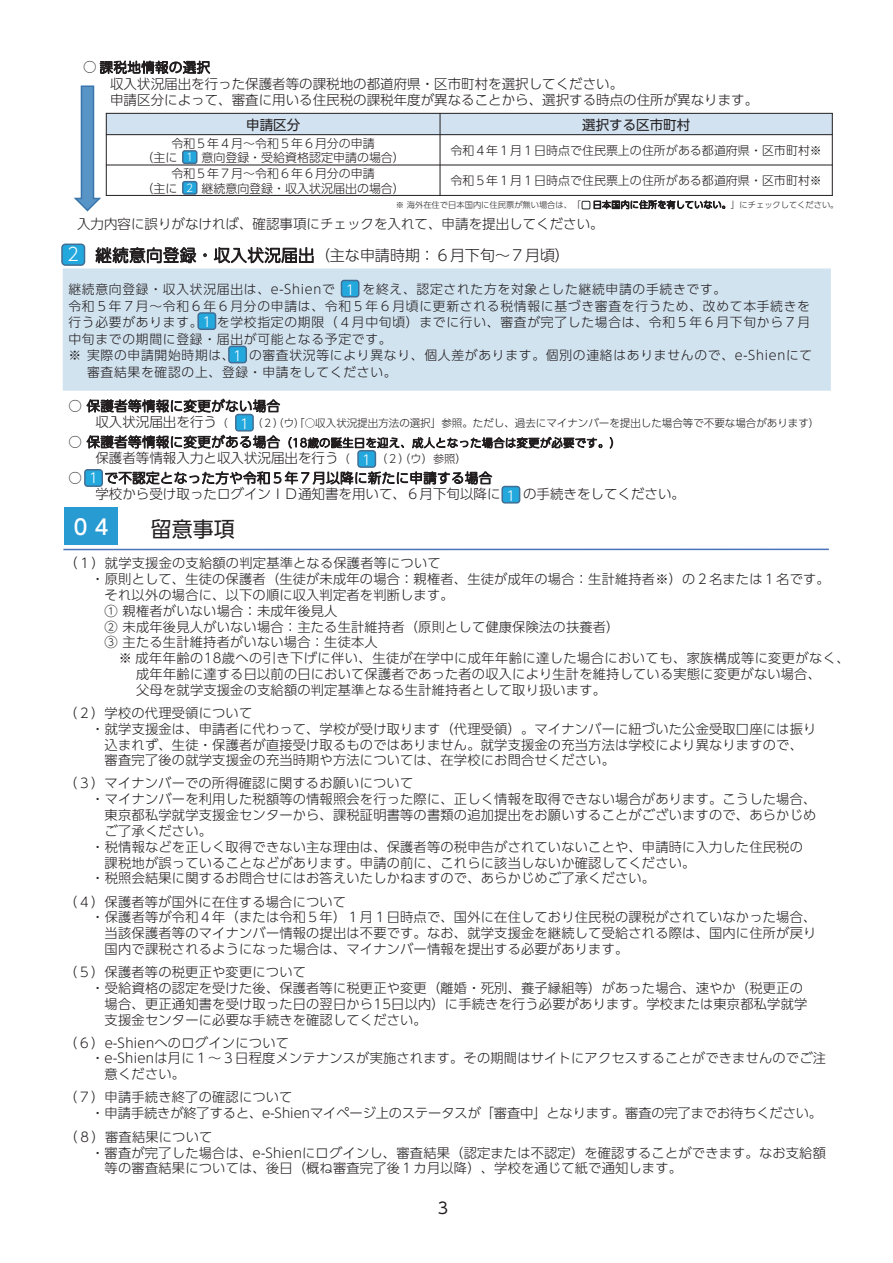
<style>
.page{position:relative;width:893px;height:1263px;background:#fff}
.page>*{position:absolute;margin:0;border:0;box-sizing:border-box;transform-origin:0 0}
.t1{font:21px "UD Shin Go Pro";color:#231f20}
.t2{font:500 21px "UD Shin Go Pro";color:#fff}
.t3{font:15.75px "UD Shin Go Pro";color:#231f20}
.t4{font:300 15px "UD Shin Go Pro";color:#231f20}
.t5{font:300 13.5px/16.2px "UD Shin Go Pro";color:#231f20}
.t6{font:300 13.5px/16.2px "UD Shin Go Pro";letter-spacing:.025em;color:#231f20}
.t7{font:13.5px "UD Shin Go Pr 6";color:#231f20}
.t8{font:300 13.5px "UD Shin Go Pro";color:#fff}
.t9{font:300 13.2px "UD Shin Go Pro";letter-spacing:.015em;color:#231f20}
.t10{font:300 13.2px/15.9px "UD Shin Go Pro";letter-spacing:-.005em;color:#231f20}
.t11{font:300 13.2px "UD Shin Go Pro";letter-spacing:.035em;color:#231f20}
.t12{font:300 12.75px "UD Shin Go Pro";letter-spacing:.055em;color:#231f20}
.t13{font:300 12px/14.4px "UD Shin Go Pro";color:#231f20}
.t14{font:300 11.25px "UD Shin Go Pro";letter-spacing:.03em;color:#231f20}
.t15{font:300 10.5px "UD Shin Go Pro";color:#231f20}
.t16{font:300 10.5px "UD Shin Go Pro";color:#fff}
.t17{font:300 9px "UD Shin Go Pro";letter-spacing:.02em;color:#231f20}
.t18{font:300 8.25px "UD Shin Go Pro";color:#231f20}
.s1{font-size:8.7px}
.s2{font-size:8.25px}
.s3{font-size:18px;color:#fff}
.s4{font-size:16.5px}
.s5{font-size:10.5px}
.s6{font-size:13.5px;color:#fff}
.s7{font-size:13.5px}
.s8{font-size:11.25px}
.s9{color:#fff}
</style>
<div class="page">
<div style="left:62px;top:268px;width:770px;height:123px;background:#d2e3f0"></div>
<div style="left:61px;top:267px;width:771px;height:125px;border:2px solid #fff"></div>
<div style="left:62px;top:244px;width:23px;height:21px;background:#23a8de;border-radius:3px"></div>
<div style="left:61px;top:244px;width:24px;height:22px;border:2px solid #416e94;border-radius:3px"></div>
<hr style="left:63px;top:549px;width:766px;height:1px;background:#4974b9">
<svg style="left:74px;top:85px;width:27px;height:127px"></svg>
<div style="left:236px;top:414px;width:17px;height:17px;background:#23a8de;border-radius:3px"></div>
<div style="left:235px;top:414px;width:19px;height:18px;border:2px solid #416e94;border-radius:3px"></div>
<div style="left:64px;top:507px;width:54px;height:37px;background:#289bd2"></div>
<div style="left:106px;top:113px;width:726px;height:22px;background:#d2e2f0"></div>
<hr style="left:440px;top:113px;width:1px;height:83px;background:#231f20">
<hr style="left:106px;top:134px;width:727px;height:1px;background:#231f20">
<hr style="left:106px;top:165px;width:727px;height:1px;background:#231f20">
<hr style="left:106px;top:113px;width:1px;height:83px;background:#231f20">
<hr style="left:832px;top:113px;width:1px;height:83px;background:#231f20">
<hr style="left:106px;top:113px;width:727px;height:1px;background:#231f20">
<hr style="left:106px;top:195px;width:727px;height:1px;background:#231f20">
<div style="left:358px;top:451px;width:17px;height:16px;background:#23a8de;border-radius:3px"></div>
<div style="left:357px;top:450px;width:19px;height:18px;border:2px solid #416e94;border-radius:3px"></div>
<div style="left:341px;top:280px;width:18px;height:17px;background:#23a8de;border-radius:3px"></div>
<div style="left:341px;top:280px;width:18px;height:17px;border:2px solid #416e94;border-radius:3px"></div>
<div style="left:198px;top:313px;width:18px;height:16px;background:#23a8de;border-radius:3px"></div>
<div style="left:197px;top:312px;width:19px;height:18px;border:2px solid #416e94;border-radius:3px"></div>
<div style="left:229px;top:346px;width:17px;height:17px;background:#23a8de;border-radius:3px"></div>
<div style="left:228px;top:346px;width:19px;height:17px;border:2px solid #416e94;border-radius:3px"></div>
<div style="left:85px;top:470px;width:17px;height:16px;background:#23a8de;border-radius:3px"></div>
<div style="left:84px;top:469px;width:19px;height:18px;border:2px solid #416e94;border-radius:3px"></div>
<div style="left:502px;top:486px;width:18px;height:17px;background:#23a8de;border-radius:3px"></div>
<div style="left:501px;top:486px;width:19px;height:18px;border:2px solid #416e94;border-radius:3px"></div>
<div style="left:183px;top:151px;width:14px;height:12px;background:#23a8de;border-radius:2px"></div>
<div style="left:182px;top:150px;width:15px;height:14px;border:2px solid #416e94;border-radius:2px"></div>
<div style="left:183px;top:182px;width:14px;height:12px;background:#23a8de;border-radius:2px"></div>
<div style="left:182px;top:181px;width:15px;height:14px;border:2px solid #416e94;border-radius:2px"></div>
<div style="left:582px;top:201px;width:8px;height:8px;border:1px solid #231f20"></div>
<p class="t5" style="left:110px;top:59px;width:649px;text-indent:-27px">○ 課税地情報の選択<br>収入状況届出を行った保護者等の課税地の都道府県・区市町村を選択してください。<br>申請区分によって、審査に用いる住民税の課税年度が異なることから、選択する時点の住所が異なります。</p>
<p class="t7" style="left:246px;top:114px;width:55px">申請区分</p>
<p class="t7" style="left:582px;top:114px;width:109px">選択する区市町村</p>
<p class="t13" style="left:141px;top:136px;width:235px;text-indent:30px">令和５年４月～令和５年６月分の申請（主に</p>
<p class="t13" style="left:450px;top:143px;width:373px">令和４年１月１日時点で住民票上の住所がある都道府県・区市町村※</p>
<p class="t13" style="left:201px;top:150px;width:205px">意向登録・受給資格認定申請の場合）</p>
<p class="t16" style="left:184px;top:148px;width:12px">１</p>
<p class="t16" style="left:184px;top:179px;width:12px">２</p>
<p class="t13" style="left:141px;top:166px;width:235px;text-indent:30px">令和５年７月～令和６年６月分の申請（主に</p>
<p class="t13" style="left:450px;top:173px;width:373px">令和５年１月１日時点で住民票上の住所がある都道府県・区市町村※</p>
<p class="t13" style="left:201px;top:180px;width:205px">継続意向登録・収入状況届出の場合）</p>
<p class="t18" style="left:396px;top:198px;width:187px">※ 海外在住で日本国内に住民票が無い場合は、<span class="s1">「</span></p>
<p class="t17" style="left:593px;top:197px;width:247px">日本国内に住所を有していない。<span class="s1">」</span><span class="s2">にチェックしてください。</span></p>
<p class="t5" style="left:77px;top:216px;width:528px">入力内容に誤りがなければ、確認事項にチェックを入れて、申請を提出してください。</p>
<p class="t4" style="left:64px;top:244px;width:507px"><span class="s3">２</span> <span class="s4">継続意向登録・収入状況届出</span>（主な申請時期：６月下旬～７月頃）</p>
<p class="t12" style="left:68px;top:279px;width:268px">継続意向登録・収入状況届出は、e-Shienで</p>
<p class="t12" style="left:68px;top:295px;width:743px">令和５年７月～令和６年６月分の申請は、令和５年６月頃に更新される税情報に基づき審査を行うため、改めて本手続きを</p>
<p class="t12" style="left:68px;top:312px;width:743px">行う必要があります。 を学校指定の期限（４月中旬頃）までに行い、審査が完了した場合は、令和５年６月下旬から７月</p>
<p class="t12" style="left:68px;top:328px;width:325px">中旬までの期間に登録・届出が可能となる予定です。</p>
<p class="t12" style="left:68px;top:345px;width:745px">※ 実際の申請開始時期は、 の審査状況等により異なり、個人差があります。個別の連絡はありませんので、e-Shienにて</p>
<p class="t12" style="left:87px;top:361px;width:311px">審査結果を確認の上、登録・申請をしてください。</p>
<p class="t6" style="left:95px;top:397px;width:186px;text-indent:-27px">○ 保護者等情報に変更がない場合収入状況届出を行う<span class="s5">（</span></p>
<p class="t12" style="left:343px;top:279px;width:384px"><span class="s6">１</span>を終え、認定された方を対象とした継続申請の手続きです。</p>
<p class="t8" style="left:200px;top:311px;width:15px">１</p>
<p class="t8" style="left:231px;top:344px;width:15px">１</p>
<p class="t15" style="left:252px;top:415px;width:569px">（２）（ウ）「○収入状況提出方法の選択」参照。ただし、過去にマイナンバーを提出した場合等で不要な場合があります）</p>
<p class="t14" style="left:68px;top:434px;width:554px"><span class="s7">○ 保護者等情報に変更がある場合</span>（18歳の誕生日を迎え、成人となった場合は変更が必要です。）</p>
<p class="t5" style="left:95px;top:450px;width:256px">保護者等情報入力と収入状況届出を行う<span class="s8">（</span></p>
<p class="t14" style="left:376px;top:450px;width:92px">（２）（ウ）参照）</p>
<p class="t5" style="left:95px;top:469px;width:591px;text-indent:-27px">○ で不認定となった方や令和５年７月以降に新たに申請する場合<br>学校から受け取ったログインＩＤ通知書を用いて、６月下旬以降に<span class="s9">１</span>の手続きをしてください。</p>
<p class="t8" style="left:238px;top:413px;width:15px">１</p>
<p class="t8" style="left:360px;top:449px;width:15px">１</p>
<p class="t8" style="left:87px;top:467px;width:15px">１</p>
<h1 class="t2" style="left:70px;top:509px;width:43px">０４</h1>
<h1 class="t1" style="left:151px;top:512px;width:85px">留意事項</h1>
<p class="t9" style="left:64px;top:552px;width:378px"><span class="s7">（</span>１）就学支援金の支給額の判定基準となる保護者等について</p>
<p class="t9" style="left:91px;top:568px;width:740px">・原則として、生徒の保護者（生徒が未成年の場合：親権者、生徒が成年の場合：生計維持者※）の２名または１名です。</p>
<p class="t9" style="left:105px;top:584px;width:351px">それ以外の場合に、以下の順に収入判定者を判断します。</p>
<p class="t9" style="left:105px;top:600px;width:234px">① 親権者がいない場合：未成年後見人</p>
<p class="t9" style="left:105px;top:616px;width:516px">② 未成年後見人がいない場合：主たる生計維持者（原則として健康保険法の扶養者）</p>
<p class="t9" style="left:105px;top:632px;width:275px">③ 主たる生計維持者がいない場合：生徒本人</p>
<p class="t11" style="left:119px;top:647px;width:732px">※ 成年年齢の18歳への引き下げに伴い、生徒が在学中に成年年齢に達した場合においても、家族構成等に変更がなく、</p>
<p class="t9" style="left:136px;top:663px;width:686px">成年年齢に達する日以前の日において保護者であった者の収入により生計を維持している実態に変更がない場合、</p>
<p class="t9" style="left:136px;top:679px;width:472px">父母を就学支援金の支給額の判定基準となる生計維持者として取り扱います。</p>
<p class="t9" style="left:64px;top:702px;width:189px">（２）学校の代理受領について</p>
<p class="t9" style="left:91px;top:718px;width:727px">・就学支援金は、申請者に代わって、学校が受け取ります（代理受領）。マイナンバーに紐づいた公金受取口座には振り</p>
<p class="t9" style="left:105px;top:734px;width:700px">込まれず、生徒・保護者が直接受け取るものではありません。就学支援金の充当方法は学校により異なりますので、</p>
<p class="t9" style="left:105px;top:750px;width:512px">審査完了後の就学支援金の充当時期や方法については、在学校にお問合せください。</p>
<p class="t9" style="left:64px;top:773px;width:350px">（３）マイナンバーでの所得確認に関するお願いについて</p>
<p class="t9" style="left:91px;top:789px;width:727px">・マイナンバーを利用した税額等の情報照会を行った際に、正しく情報を取得できない場合があります。こうした場合、</p>
<p class="t9" style="left:105px;top:804px;width:713px">東京都私学就学支援金センターから、課税証明書等の書類の追加提出をお願いすることがございますので、あらかじめ</p>
<p class="t9" style="left:105px;top:820px;width:109px">ご了承ください。</p>
<p class="t9" style="left:91px;top:836px;width:713px">・税情報などを正しく取得できない主な理由は、保護者等の税申告がされていないことや、申請時に入力した住民税の</p>
<p class="t9" style="left:105px;top:852px;width:592px">課税地が誤っていることなどがあります。申請の前に、これらに該当しないか確認してください。</p>
<p class="t9" style="left:91px;top:868px;width:565px">・税照会結果に関するお問合せにはお答えいたしかねますので、あらかじめご了承ください。</p>
<p class="t9" style="left:64px;top:891px;width:283px">（４）保護者等が国外に在住する場合について</p>
<p class="t9" style="left:91px;top:907px;width:727px">・保護者等が令和４年（または令和５年）１月１日時点で、国外に在住しており住民税の課税がされていなかった場合、</p>
<p class="t9" style="left:105px;top:922px;width:713px">当該保護者等のマイナンバー情報の提出は不要です。なお、就学支援金を継続して受給される際は、国内に住所が戻り</p>
<p class="t9" style="left:105px;top:938px;width:525px">国内で課税されるようになった場合は、マイナンバー情報を提出する必要があります。</p>
<p class="t9" style="left:64px;top:961px;width:243px">（５）保護者等の税更正や変更について</p>
<p class="t9" style="left:91px;top:977px;width:713px">・受給資格の認定を受けた後、保護者等に税更正や変更（離婚・死別、養子縁組等）があった場合、速やか（税更正の</p>
<p class="t9" style="left:105px;top:993px;width:704px">場合、更正通知書を受け取った日の翌日から15日以内）に手続きを行う必要があります。学校または東京都私学就学</p>
<p class="t9" style="left:105px;top:1009px;width:324px">支援金センターに必要な手続きを確認してください。</p>
<p class="t9" style="left:64px;top:1032px;width:226px">（６）e-Shienへのログインについて</p>
<p class="t9" style="left:91px;top:1048px;width:736px">・e-Shienは月に１～３日程度メンテナンスが実施されます。その期間はサイトにアクセスすることができませんのでご注</p>
<p class="t9" style="left:105px;top:1063px;width:82px">意ください。</p>
<p class="t10" style="left:91px;top:1089px;width:732px;text-indent:-27px">（７）申請手続き終了の確認について<br>・申請手続きが終了すると、e-Shienマイページ上のステータスが「審査中」となります。審査の完了までお待ちください。</p>
<p class="t9" style="left:64px;top:1126px;width:150px"><span class="s7">（</span>８）審査結果について</p>
<p class="t9" style="left:91px;top:1142px;width:736px">・審査が完了した場合は、e-Shienにログインし、審査結果（認定または不認定）を確認することができます。なお支給額</p>
<p class="t9" style="left:105px;top:1158px;width:579px">等の審査結果については、後日（概ね審査完了後１カ月以降）、学校を通じて紙で通知します。</p>
<p class="t3" style="left:438px;top:1195px;width:12px">3</p>
</div>
